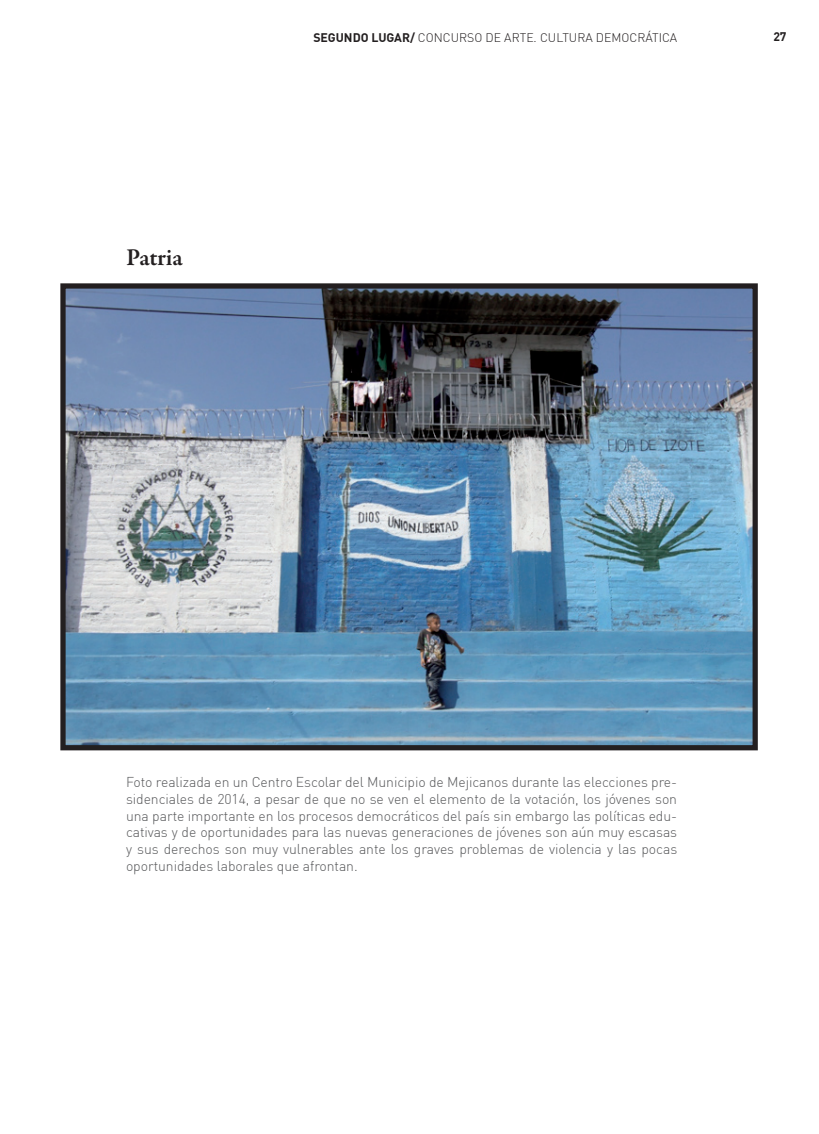
<style>
.page{position:relative;width:819px;height:1134px;background:#fff}
.page>*{position:absolute;margin:0;border:0;box-sizing:border-box;transform-origin:0 0}
.t1{font:600 24.5px "Garamond Premr Pro";letter-spacing:-.01em;color:#231f20}
.t2{font:300 14px/16.8px "DIN Pro";letter-spacing:-.005em;color:#57585a;text-align:justify}
.t3{font:300 12.25px "DIN Pro";color:#231f20}
.t4{font:700 12.25px "DIN Pro";color:#231f20}
.s1{font-weight:300}
</style>
<div class="page">
<img style="left:66px;top:289px;width:686px;height:455px">
<div style="left:60px;top:283px;width:698px;height:467px;border:5px solid #231f20"></div>
<h1 class="t1" style="left:126px;top:243px;width:58px">Patria</h1>
<p class="t4" style="left:313px;top:30px;width:130px">SEGUNDO LUGAR/ <span class="s1">Concurs</span></p>
<p class="t3" style="left:474px;top:30px;width:131px">o de arte. Cultura dem</p>
<p class="t3" style="left:622px;top:30px;width:57px">ocrática</p>
<p class="t4" style="left:773px;top:28px;width:15px">27</p>
<p class="t2" style="left:126px;top:773px;width:553px">Foto realizada en un Centro Escolar del Municipio de Mejicanos durante las elecciones pre&shy;sidenciales de 2014, a pesar de que no se ven el elemento de la votación, los jóvenes son una parte importante en los procesos democráticos del país sin embargo las políticas edu&shy;cativas y de oportunidades para las nuevas generaciones de jóvenes son aún muy escasas y sus derechos son muy vulnerables ante los graves problemas de violencia y las pocas oportunidades laborales que afrontan.</p>
</div>
